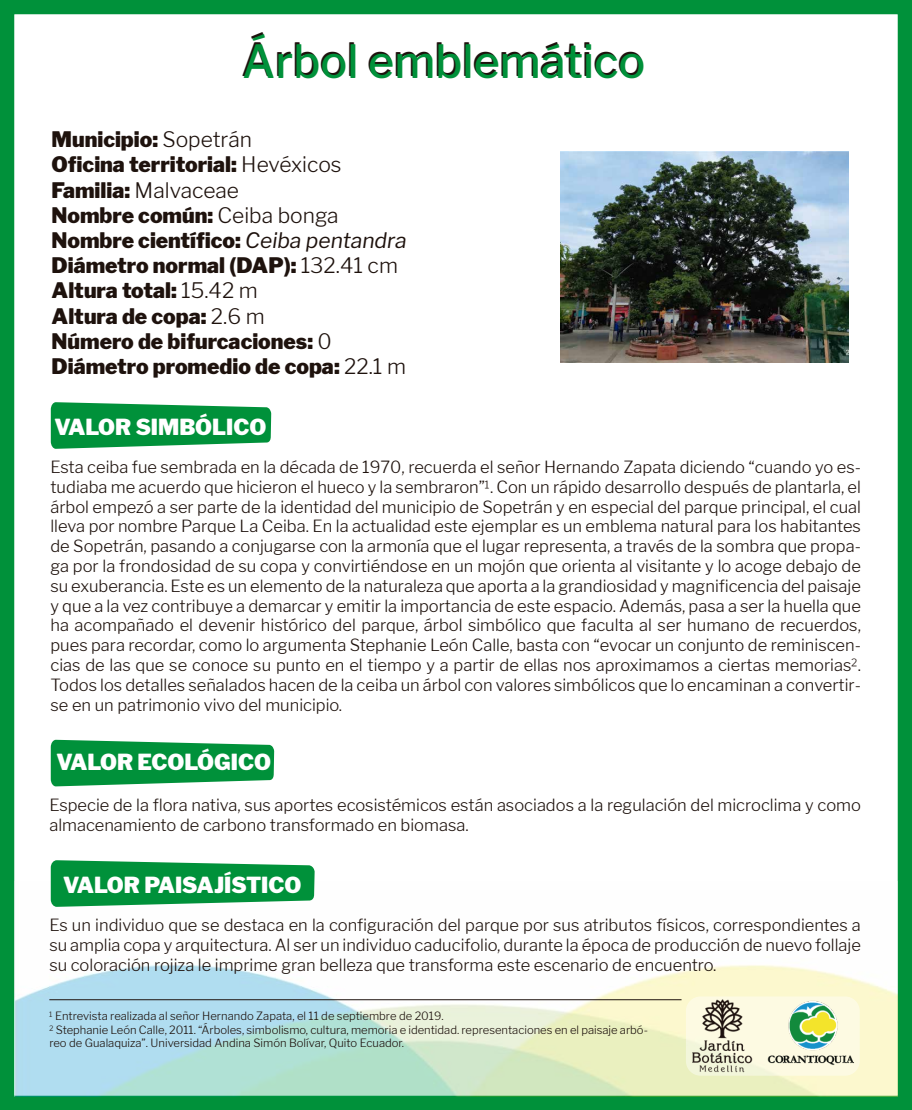
<style>
.page{position:relative;width:912px;height:1110px;background:#fff}
.page>*{position:absolute;margin:0;border:0;box-sizing:border-box;transform-origin:0 0}
.t1{font:500 45px "Libre Franklin";color:#00913a}
.t2{font:900 21.75px "Libre Franklin";color:#fff}
.t3{font:900 21px/25.2px "Libre Franklin";color:#1e120d}
.t4{font:300 16.5px/19.8px "Libre Franklin";color:#1e120d;text-align:justify}
.t5{font:300 11.25px/13.5px "Libre Franklin";color:#1e120d}
.s1{font-weight:300}
.s2{font-weight:400;font-style:italic}
</style>
<div class="page">
<div style="left:0;top:0;width:911px;height:1109px;border:14px solid #00913a"></div>
<img style="left:14px;top:881px;width:883px;height:214px">
<div style="left:686px;top:996px;width:173px;height:79px;background:#fdfae2;border-radius:15px"></div>
<img style="left:767px;top:996px;width:92px;height:71px">
<img style="left:692px;top:996px;width:62px;height:79px">
<svg style="left:51px;top:402px;width:220px;height:47px;background:#219f53"></svg>
<svg style="left:51px;top:739px;width:223px;height:47px;background:#219f54"></svg>
<svg style="left:51px;top:860px;width:263px;height:46px;background:#1c9d50"></svg>
<img style="left:560px;top:151px;width:288px;height:212px">
<hr style="left:49px;top:999px;width:632px;height:1px;background:#1e120d">
<h1 class="t1" style="left:242px;top:26px;width:405px">Árbol emblemático</h1>
<p class="t3" style="left:52px;top:125px;width:356px">Municipio: <span class="s1">Sopetrán<br></span>Oficina territorial: <span class="s1">Hevéxicos<br></span>Familia: <span class="s1">Malvaceae<br></span>Nombre común: <span class="s1">Ceiba bonga<br></span>Nombre científico: <span class="s2">Ceiba pentandra<br></span>Diámetro normal (DAP): <span class="s1">132.41 cm<br></span>Altura total: <span class="s1">15.42 m<br></span>Altura de copa: <span class="s1">2.6 m<br></span>Número de bifurcaciones: <span class="s1">0<br></span>Diámetro promedio de copa: <span class="s1">22.1 m</span></p>
<h2 class="t2" style="left:54px;top:409px;width:213px">VALOR SIMBÓLICO</h2>
<p class="t4" style="left:50px;top:455px;width:812px">Esta ceiba fue sembrada en la década de 1970, recuerda el señor Hernando Zapata diciendo “cuando yo es&shy;tudiaba me acuerdo que hicieron el hueco y la sembraron”1. Con un rápido desarrollo después de plantarla, el árbol empezó a ser parte de la identidad del municipio de Sopetrán y en especial del parque principal, el cual lleva por nombre Parque La Ceiba. En la actualidad este ejemplar es un emblema natural para los habitantes de Sopetrán, pasando a conjugarse con la armonía que el lugar representa, a través de la sombra que propa&shy;ga por la frondosidad de su copa y convirtiéndose en un mojón que orienta al visitante y lo acoge debajo de su exuberancia. Este es un elemento de la naturaleza que aporta a la grandiosidad y magnificencia del paisaje y que a la vez contribuye a demarcar y emitir la importancia de este espacio. Además, pasa a ser la huella que ha acompañado el devenir histórico del parque, árbol simbólico que faculta al ser humano de recuerdos, pues para recordar, como lo argumenta Stephanie León Calle, basta con “evocar un conjunto de reminiscen&shy;cias de las que se conoce su punto en el tiempo y a partir de ellas nos aproximamos a ciertas memorias2.<br>Todos los detalles señalados hacen de la ceiba un árbol con valores simbólicos que lo encaminan a convertir&shy;se en un patrimonio vivo del municipio.</p>
<h2 class="t2" style="left:56px;top:744px;width:216px">VALOR ECOLÓGICO</h2>
<p class="t4" style="left:49px;top:794px;width:813px">Especie de la flora nativa, sus aportes ecosistémicos están asociados a la regulación del microclima y como almacenamiento de carbono transformado en biomasa.</p>
<h2 class="t2" style="left:63px;top:867px;width:240px">VALOR PAISAJÍSTICO</h2>
<p class="t4" style="left:49px;top:913px;width:813px">Es un individuo que se destaca en la configuración del parque por sus atributos físicos, correspondientes a su amplia copa y arquitectura. Al ser un individuo caducifolio, durante la época de producción de nuevo follaje su coloración rojiza le imprime gran belleza que transforma este escenario de encuentro.</p>
<p class="t5" style="left:49px;top:1008px;width:600px">1 Entrevista realizada al señor Hernando Zapata, el 11 de septiembre de 2019.<br>2 Stephanie León Calle, 2011. “Árboles, simbolismo, cultura, memoria e identidad. representaciones en el paisaje arbó&shy;reo de Gualaquiza”. Universidad Andina Simón Bolívar, Quito Ecuador.</p>
</div>
